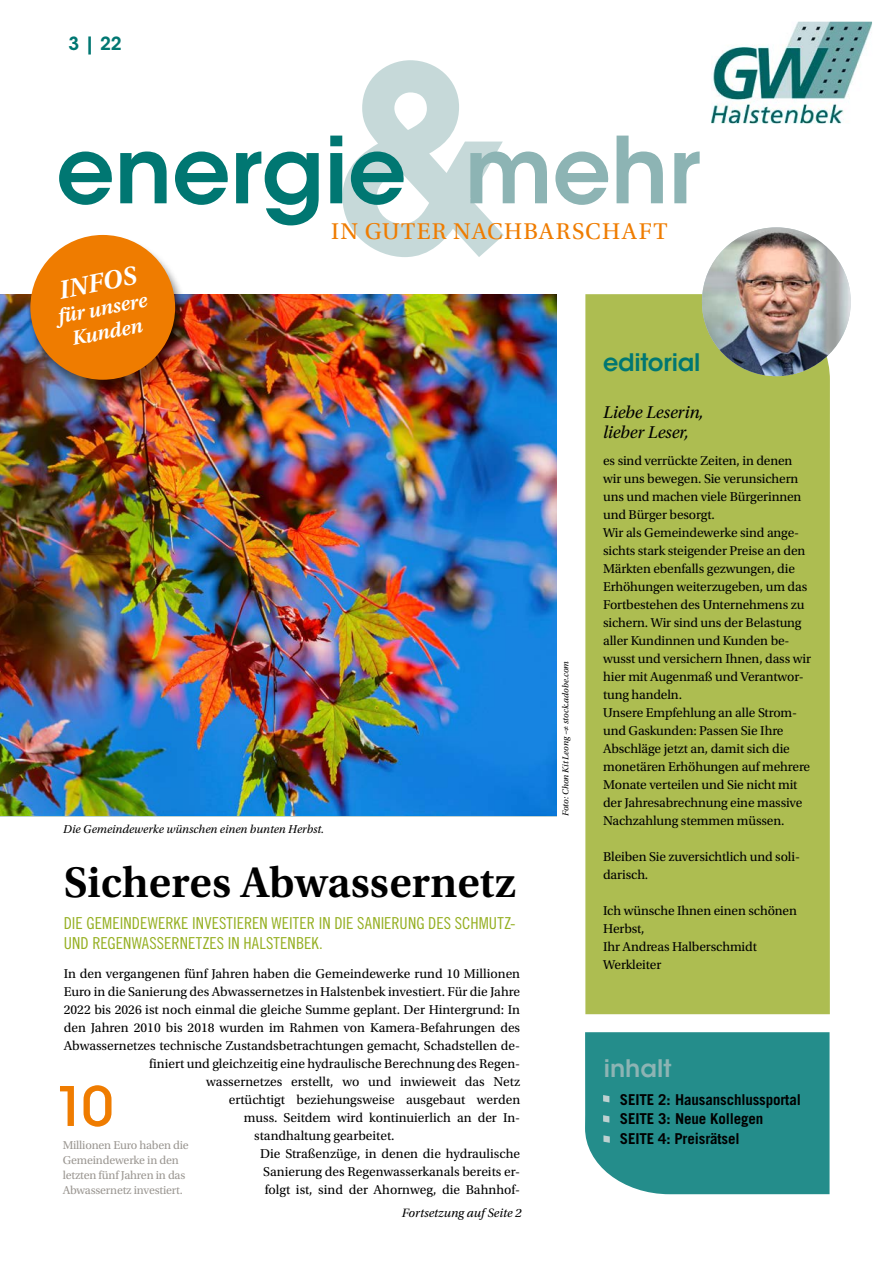
<style>
.page{position:relative;width:893px;height:1263px;background:#fff}
.page>*{position:absolute;margin:0;border:0;box-sizing:border-box;transform-origin:0 0}
.t1{font:600 91.5px "ITC Avant Garde Std";color:#007772}
.t2{font:500 54px "ITC Avant Garde Std";color:#ef7c00}
.t3{font:600 45px "Utopia Std";color:#000}
.t4{font:italic 600 27px "Utopia Std";color:#fff}
.t5{font:24px "Utopia Std";letter-spacing:.055em;color:#ef7c00}
.t6{font:600 24px "ITC Avant Garde Std";letter-spacing:-.01em;color:#007772}
.t7{font:600 24px "ITC Avant Garde Std";color:#8db4b4}
.t8{font:italic 600 21px/24px "Utopia Std";color:#fff;text-align:center}
.t9{font:italic 18px/19.5px "Utopia Std";letter-spacing:-.01em;color:#000}
.t10{font:600 18px "ITC Avant Garde Std";color:#007772}
.t11{font:16.5px/19.5px "Trade Gothic LT Std Cn 18";letter-spacing:.005em;color:#95af21}
.t12{font:700 15px/19.5px "Trade Gothic LT Std";letter-spacing:-.01em;color:#000}
.t13{font:13.5px/18px "Utopia Std";letter-spacing:-.01em;color:#000}
.t14{font:italic 12.75px "Utopia Std";color:#000}
.t15{font:12px/15px "Utopia Std";letter-spacing:-.015em;color:#9b9792}
.t16{font:italic 12px "Utopia Std";color:#000}
.t17{font:italic 9px "Utopia Std";color:#000}
.s1{color:#8db4b4}
</style>
<div class="page">
<img style="left:0;top:294px;width:556px;height:521px">
<svg style="left:342px;top:60px;width:162px;height:197px"></svg>
<img style="left:711px;top:22px;width:161px;height:102px">
<div style="left:585px;top:294px;width:245px;height:720px;background:#adbd51"></div>
<img style="left:702px;top:227px;width:149px;height:149px;border-radius:74px">
<div style="left:585px;top:1032px;width:244px;height:162px;background:#248d8b"></div>
<div style="left:26px;top:235px;width:162px;height:162px;background:#000;opacity:.5"></div>
<div style="left:30px;top:235px;width:145px;height:145px;background:#ef7c00;border-radius:50%"></div>
<h3 class="t10" style="left:68px;top:32px;width:55px">3 | 22</h3>
<h1 class="t1" style="left:56px;top:112px;width:645px">energie <span class="s1">mehr</span></h1>
<h3 class="t5" style="left:331px;top:219px;width:338px">IN GUTER NACHBARSCHAFT</h3>
<h3 class="t4" style="left:56px;top:275px;width:80px;rotate:-11deg">INFOS</h3>
<h3 class="t8" style="left:56px;top:305px;width:92px;rotate:-11deg">für unsere<br>Kunden</h3>
<p class="t16" style="left:63px;top:822px;width:262px">Die Gemeindewerke wünschen einen bunten Herbst.</p>
<h3 class="t3" style="left:64px;top:857px;width:453px">Sicheres Abwassernetz</h3>
<p class="t11" style="left:64px;top:913px;width:453px">DIE GEMEINDEWERKE INVESTIEREN WEITER IN DIE SANIERUNG DES SCHMUTZ-<br>UND REGENWASSERNETZES IN HALSTENBEK.</p>
<p class="t13" style="left:64px;top:965px;width:458px">In den vergangenen fünf Jahren haben die Gemeindewerke rund 10 Millionen</p>
<p class="t13" style="left:64px;top:983px;width:458px">Euro in die Sanierung des Abwassernetzes in Halstenbek investiert. Für die Jahre</p>
<p class="t13" style="left:64px;top:1001px;width:458px">2022 bis 2026 ist noch einmal die gleiche Summe geplant. Der Hintergrund: In</p>
<p class="t13" style="left:64px;top:1019px;width:458px">den Jahren 2010 bis 2018 wurden im Rahmen von Kamera-Befahrungen des</p>
<p class="t13" style="left:64px;top:1037px;width:458px">Abwassernetzes technische Zustandsbetrachtungen gemacht, Schadstellen de-</p>
<p class="t13" style="left:149px;top:1055px;width:372px">finiert und gleichzeitig eine hydraulische Berechnung des Regen-</p>
<p class="t13" style="left:206px;top:1073px;width:315px">wassernetzes erstellt, wo und inwieweit das Netz</p>
<p class="t13" style="left:229px;top:1091px;width:293px">ertüchtigt beziehungsweise ausgebaut werden</p>
<p class="t13" style="left:244px;top:1109px;width:278px">muss. Seitdem wird kontinuierlich an der In-</p>
<p class="t13" style="left:254px;top:1127px;width:142px">standhaltung gearbeitet.</p>
<p class="t13" style="left:260px;top:1145px;width:261px">Die Straßenzüge, in denen die hydraulische</p>
<p class="t13" style="left:263px;top:1163px;width:258px">Sanierung des Regenwasserkanals bereits er-</p>
<p class="t13" style="left:265px;top:1181px;width:257px">folgt ist, sind der Ahornweg, die Bahnhof-</p>
<h2 class="t2" style="left:54px;top:1073px;width:61px">10</h2>
<p class="t15" style="left:63px;top:1138px;width:128px">Millionen Euro haben die<br>Gemeindewerke in den letzten fünf Jahren in das<br>Abwassernetz investiert.</p>
<p class="t14" style="left:402px;top:1206px;width:121px">Fortsetzung auf Seite 2</p>
<p class="t17" style="left:560px;top:816px;width:157px;rotate:-90deg">Foto: Chon Kit Leong –≠ stock.adobe.com</p>
<h3 class="t6" style="left:603px;top:347px;width:99px">editorial</h3>
<h3 class="t9" style="left:603px;top:403px;width:102px">Liebe Leserin, lieber Leser,</h3>
<p class="t13" style="left:603px;top:452px;width:209px">es sind verrückte Zeiten, in denen wir uns bewegen. Sie verunsichern uns und machen viele Bürgerinnen und Bürger besorgt.<br>Wir als Gemeindewerke sind ange&shy;sichts stark steigender Preise an den<br>Märkten ebenfalls gezwungen, die<br>Erhöhungen weiterzugeben, um das<br>Fortbestehen des Unternehmens zu sichern. Wir sind uns der Belastung aller Kundinnen und Kunden be&shy;wusst und versichern Ihnen, dass wir hier mit Augenmaß und Verantwor&shy;tung handeln.<br>Unsere Empfehlung an alle Strom&shy;und Gaskunden: Passen Sie Ihre<br>Abschläge jetzt an, damit sich die monetären Erhöhungen auf mehrere<br>Monate verteilen und Sie nicht mit der Jahresabrechnung eine massive<br>Nachzahlung stemmen müssen.</p>
<p class="t13" style="left:603px;top:848px;width:198px">Bleiben Sie zuversichtlich und soli&shy;darisch.</p>
<p class="t13" style="left:603px;top:902px;width:195px">Ich wünsche Ihnen einen schönen<br>Herbst,<br>Ihr Andreas Halberschmidt<br>Werkleiter</p>
<h3 class="t7" style="left:604px;top:1053px;width:69px">inhalt</h3>
<p class="t12" style="left:620px;top:1089px;width:182px">SEITE 2: Hausanschlussportal<br>SEITE 3: Neue Kollegen<br>SEITE 4: Preisrätsel</p>
</div>
